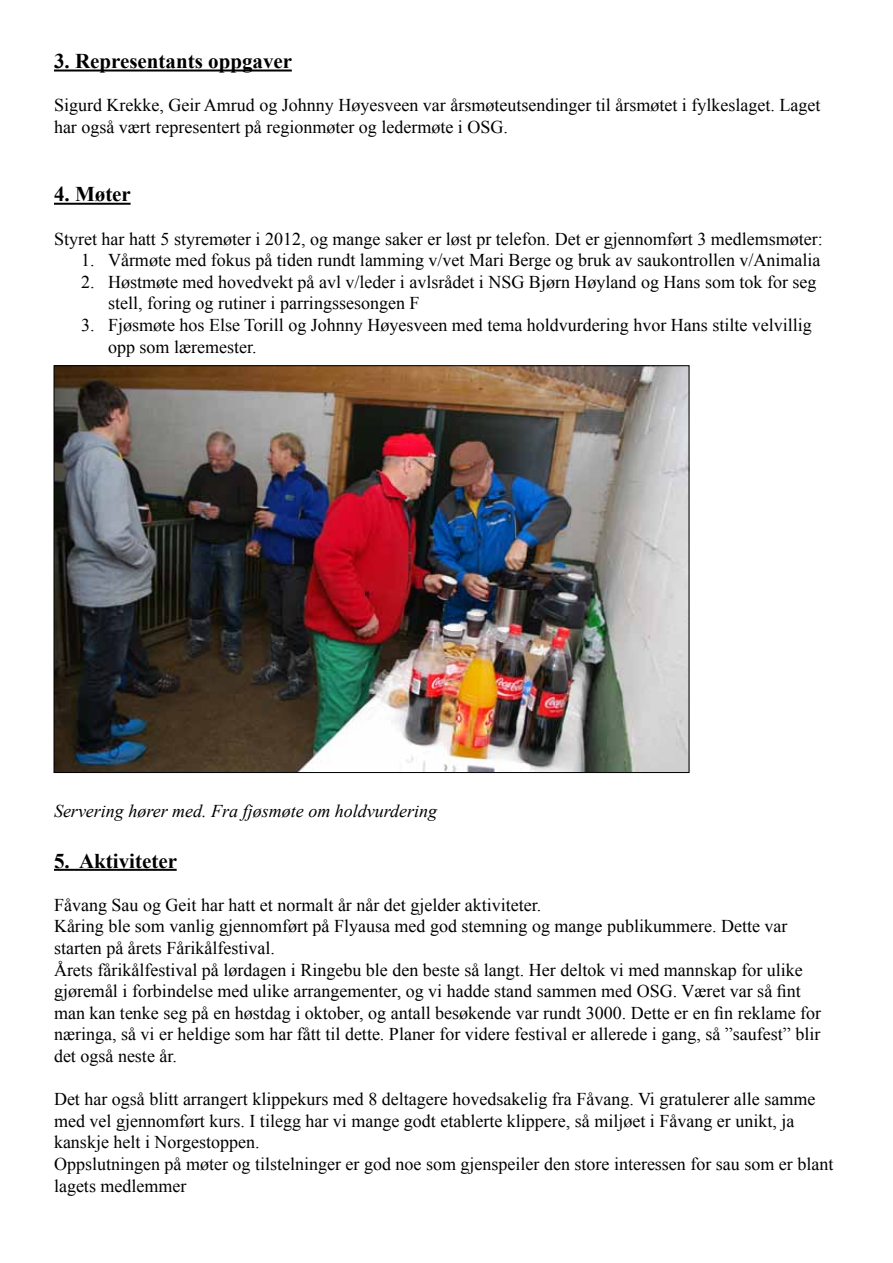
<style>
.page{position:relative;width:893px;height:1263px;background:#fff}
.page>*{position:absolute;margin:0;border:0;box-sizing:border-box;transform-origin:0 0}
.t1{font:700 21px "Times New Roman";color:#000}
.t2{font:18px/21.6px "Times New Roman";color:#000}
.t3{font:italic 18px "Times New Roman";color:#000}
</style>
<div class="page">
<hr style="left:54px;top:70px;width:238px;height:2px;background:#000">
<hr style="left:54px;top:203px;width:77px;height:2px;background:#000">
<hr style="left:54px;top:869px;width:123px;height:2px;background:#000">
<img style="left:56px;top:367px;width:631px;height:404px">
<p class="t1" style="left:54px;top:47px;width:240px">3. Representants oppgaver</p>
<p class="t2" style="left:54px;top:94px;width:768px">Sigurd Krekke, Geir Amrud og Johnny Høyesveen var årsmøteutsendinger til årsmøtet i fylkeslaget. Laget har også vært representert på regionmøter og ledermøte i OSG.</p>
<p class="t1" style="left:54px;top:180px;width:78px">4. Møter</p>
<p class="t2" style="left:54px;top:228px;width:770px">Styret har hatt 5 styremøter i 2012, og mange saker er løst pr telefon. Det er gjennomført 3 medlemsmøter:</p>
<p class="t2" style="left:81px;top:249px;width:741px">1. Vårmøte med fokus på tiden rundt lamming v/vet Mari Berge og bruk av saukontrollen v/Animalia</p>
<p class="t2" style="left:108px;top:271px;width:710px;text-indent:-27px">2. Høstmøte med hovedvekt på avl v/leder i avlsrådet i NSG Bjørn Høyland og Hans som tok for seg stell, foring og rutiner i parringssesongen F</p>
<p class="t2" style="left:108px;top:314px;width:705px;text-indent:-27px">3. Fjøsmøte hos Else Torill og Johnny Høyesveen med tema holdvurdering hvor Hans stilte velvillig opp som læremester.</p>
<p class="t3" style="left:54px;top:799px;width:385px">Servering hører med. Fra fjøsmøte om holdvurdering</p>
<p class="t1" style="left:54px;top:846px;width:125px">5. Aktiviteter</p>
<p class="t2" style="left:54px;top:894px;width:769px">Fåvang Sau og Geit har hatt et normalt år når det gjelder aktiviteter.<br>Kåring ble som vanlig gjennomført på Flyausa med god stemning og mange publikummere. Dette var starten på årets Fårikålfestival.<br>Årets fårikålfestival på lørdagen i Ringebu ble den beste så langt. Her deltok vi med mannskap for ulike gjøremål i forbindelse med ulike arrangementer, og vi hadde stand sammen med OSG. Været var så fint man kan tenke seg på en høstdag i oktober, og antall besøkende var rundt 3000. Dette er en fin reklame for næringa, så vi er heldige som har fått til dette. Planer for videre festival er allerede i gang, så ”saufest” blir det også neste år.</p>
<p class="t2" style="left:54px;top:1088px;width:781px">Det har også blitt arrangert klippekurs med 8 deltagere hovedsakelig fra Fåvang. Vi gratulerer alle samme med vel gjennomført kurs. I tilegg har vi mange godt etablerte klippere, så miljøet i Fåvang er unikt, ja kanskje helt i Norgestoppen.<br>Oppslutningen på møter og tilstelninger er god noe som gjenspeiler den store interessen for sau som er blant lagets medlemmer</p>
</div>
